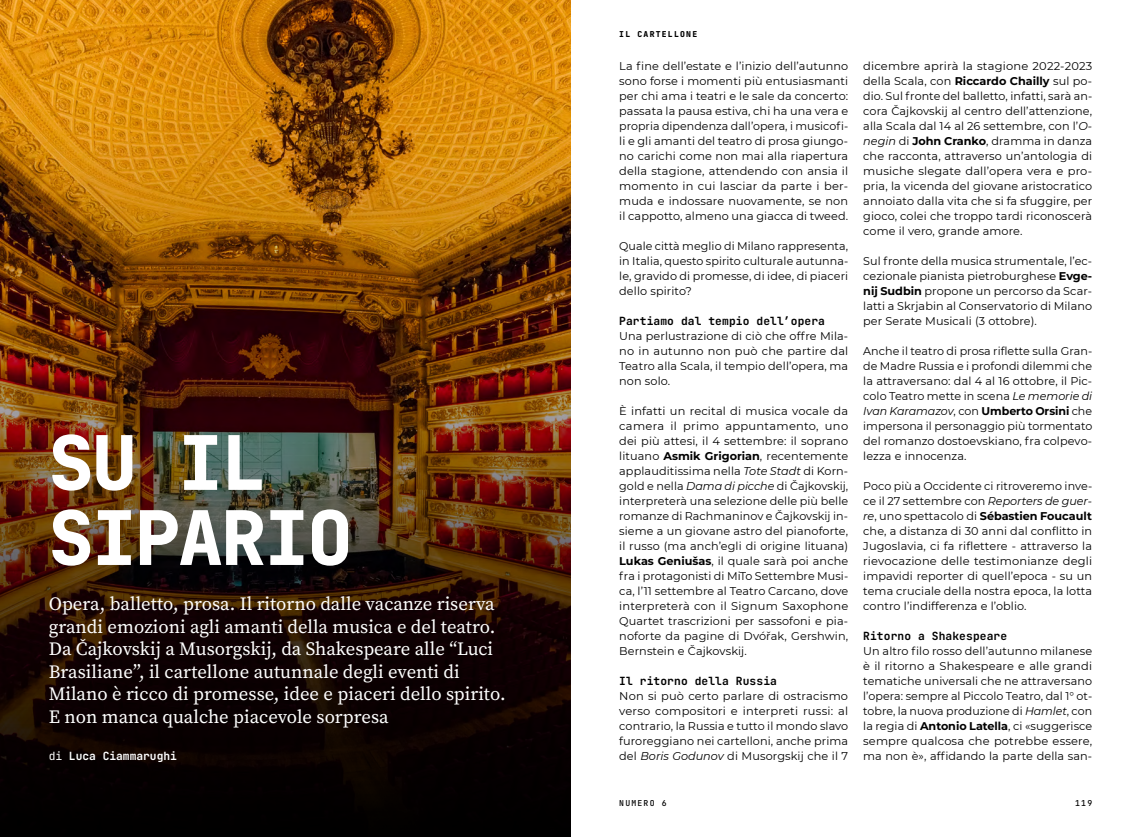
<style>
.page{position:relative;width:1141px;height:837px;background:#fff}
.page>*{position:absolute;margin:0;border:0;box-sizing:border-box;transform-origin:0 0}
.t1{font:800 75px/75px "Jet Brains Mono";letter-spacing:-.025em;color:#fff}
.t2{font:18.75px/22.5px "Source Serif Variable";color:#fff}
.t3{font:11.25px/15px "Montserrat";letter-spacing:.01em;color:#000;text-align:justify}
.t4{font:700 11.25px "Jet Brains Mono";letter-spacing:.01em;color:#000}
.t5{font:700 11.25px "Jet Brains Mono";color:#fff}
.t6{font:800 8.12px "Jet Brains Mono";letter-spacing:.15em;color:#000}
.t7{font:500 8.12px "Jet Brains Mono";letter-spacing:.15em;color:#000}
.s1{font-weight:400}
.s2{font-weight:700}
.s3{font-style:italic}
</style>
<div class="page">
<img style="left:0;top:0;width:570px;height:836px">
<h1 class="t1" style="left:49px;top:425px;width:305px">SU IL<br>SIPARIO</h1>
<p class="t2" style="left:49px;top:592px;width:458px">Opera, balletto, prosa. Il ritorno dalle vacanze riserva grandi emozioni agli amanti della musica e del teatro.<br>Da Čajkovskij a Musorgskij, da Shakespeare alle “Luci Brasiliane”, il cartellone autunnale degli eventi di Milano è ricco di promesse, idee e piaceri dello spirito.<br>E non manca qualche piacevole sorpresa</p>
<p class="t5" style="left:49px;top:748px;width:130px"><span class="s1">di</span> Luca Ciammarughi</p>
<p class="t6" style="left:619px;top:29px;width:80px">IL CARTELLONE</p>
<p class="t3" style="left:619px;top:58px;width:231px">La fine dell’estate e l’inizio dell’autunno sono forse i momenti più entusiasmanti per chi ama i teatri e le sale da concerto: passata la pausa estiva, chi ha una vera e propria dipendenza dall’opera, i musicofi&shy;li e gli amanti del teatro di prosa giungo&shy;no carichi come non mai alla riapertura della stagione, attendendo con ansia il momento in cui lasciar da parte i ber&shy;muda e indossare nuovamente, se non il cappotto, almeno una giacca di tweed.</p>
<p class="t3" style="left:619px;top:238px;width:230px">Quale città meglio di Milano rappresenta, in Italia, questo spirito culturale autunna&shy;le, gravido di promesse, di idee, di piaceri dello spirito?</p>
<p class="t4" style="left:619px;top:313px;width:207px">Partiamo dal tempio dell’opera</p>
<p class="t3" style="left:619px;top:328px;width:231px">Una perlustrazione di ciò che offre Mila&shy;no in autunno non può che partire dal Teatro alla Scala, il tempio dell’opera, ma non solo.</p>
<p class="t3" style="left:619px;top:403px;width:231px">È infatti un recital di musica vocale da camera il primo appuntamento, uno dei più attesi, il 4 settembre: il soprano lituano <span class="s2">Asmik Grigorian</span>, recentemente applauditissima nella <span class="s3">Tote Stadt</span> di Korn&shy;gold e nella <span class="s3">Dama di picche</span> di Čajkovskij, interpreterà una selezione delle più belle romanze di Rachmaninov e Čajkovskij in&shy;sieme a un giovane astro del pianoforte, il russo (ma anch’egli di origine lituana)<br><span class="s2">Lukas Geniušas</span>, il quale sarà poi anche fra i protagonisti di MiTo Settembre Musi&shy;ca, l’11 settembre al Teatro Carcano, dove interpreterà con il Signum Saxophone Quartet trascrizioni per sassofoni e pia&shy;noforte da pagine di Dvóřak, Gershwin, Bernstein e Čajkovskij.</p>
<p class="t4" style="left:619px;top:673px;width:159px">Il ritorno della Russia</p>
<p class="t3" style="left:619px;top:688px;width:231px">Non si può certo parlare di ostracismo verso compositori e interpreti russi: al contrario, la Russia e tutto il mondo slavo furoreggiano nei cartelloni, anche prima del <span class="s3">Boris Godunov</span> di Musorgskij che il 7</p>
<p class="t3" style="left:863px;top:58px;width:231px">dicembre aprirà la stagione 2022-2023 della Scala, con <span class="s2">Riccardo Chailly</span> sul po&shy;dio. Sul fronte del balletto, infatti, sarà an&shy;cora Čajkovskij al centro dell’attenzione, alla Scala dal 14 al 26 settembre, con l’<span class="s3">O&shy;negin</span> di <span class="s2">John Cranko</span>, dramma in danza che racconta, attraverso un’antologia di musiche slegate dall’opera vera e pro&shy;pria, la vicenda del giovane aristocratico annoiato dalla vita che si fa sfuggire, per gioco, colei che troppo tardi riconoscerà come il vero, grande amore.</p>
<p class="t3" style="left:863px;top:253px;width:231px">Sul fronte della musica strumentale, l’ec&shy;cezionale pianista pietroburghese <span class="s2">Evge&shy;nij Sudbin</span> propone un percorso da Scar&shy;latti a Skrjabin al Conservatorio di Milano per Serate Musicali (3 ottobre).</p>
<p class="t3" style="left:863px;top:343px;width:231px">Anche il teatro di prosa riflette sulla Gran&shy;de Madre Russia e i profondi dilemmi che la attraversano: dal 4 al 16 ottobre, il Pic&shy;colo Teatro mette in scena <span class="s3">Le memorie di Ivan Karamazov</span>, con <span class="s2">Umberto Orsini</span> che impersona il personaggio più tormentato del romanzo dostoevskiano, fra colpevo&shy;lezza e innocenza.</p>
<p class="t3" style="left:863px;top:478px;width:231px">Poco più a Occidente ci ritroveremo inve&shy;ce il 27 settembre con <span class="s3">Reporters de guer&shy;re</span>, uno spettacolo di <span class="s2">Sébastien Foucault </span>che, a distanza di 30 anni dal conflitto in Jugoslavia, ci fa riflettere - attraverso la rievocazione delle testimonianze degli impavidi reporter di quell’epoca - su un tema cruciale della nostra epoca, la lotta contro l’indifferenza e l’oblio.</p>
<p class="t4" style="left:863px;top:628px;width:146px">Ritorno a Shakespeare</p>
<p class="t3" style="left:863px;top:643px;width:231px">Un altro filo rosso dell’autunno milanese è il ritorno a Shakespeare e alle grandi tematiche universali che ne attraversano l’opera: sempre al Piccolo Teatro, dal 1° ot&shy;tobre, la nuova produzione di <span class="s3">Hamlet</span>, con la regia di <span class="s2">Antonio Latella</span>, ci «suggerisce sempre qualcosa che potrebbe essere, ma non è», affidando la parte della san-</p>
<p class="t7" style="left:619px;top:797px;width:49px">NUMERO 6</p>
<p class="t7" style="left:1075px;top:797px;width:19px">119</p>
</div>
